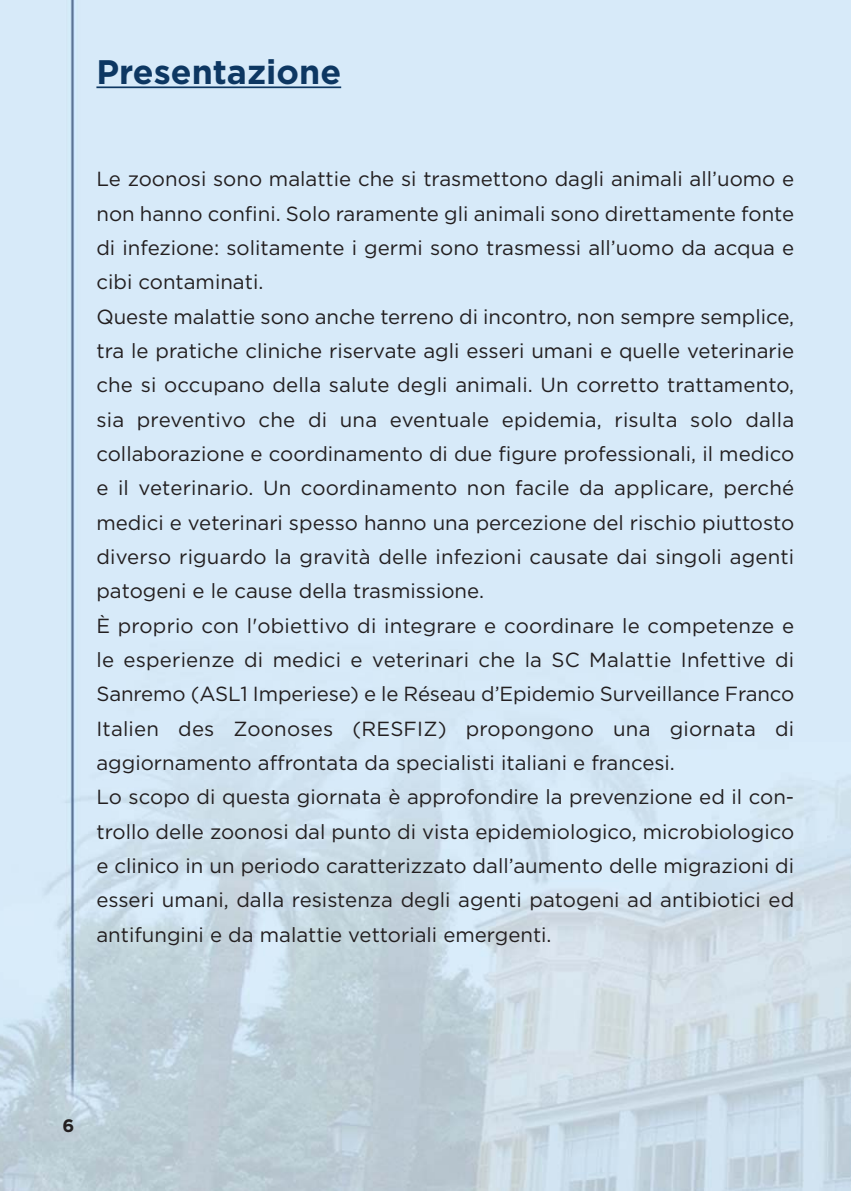
<style>
.page{position:relative;width:851px;height:1191px;background:#fff}
.page>*{position:absolute;margin:0;border:0;box-sizing:border-box;transform-origin:0 0}
.t1{font:700 34px "Gotham";color:#0d3762}
.t2{font:20.4px/34.4px "Gotham";color:#231f20}
.t3{font:700 18px "Gotham";color:#231f20}
</style>
<div class="page">
<img style="left:0;top:0;width:850px;height:1191px">
<hr style="left:96px;top:86px;width:245px;height:2px;background:#0d3762">
<h1 class="t1" style="left:96px;top:59px;width:246px">Presentazione</h1>
<p class="t2" style="left:96px;top:163px;width:699px">Le zoonosi sono malattie che si trasmettono dagli animali all’uomo e non hanno confini. Solo raramente gli animali sono direttamente fonte di infezione: solitamente i germi sono trasmessi all’uomo da acqua e cibi contaminati.<br>Queste malattie sono anche terreno di incontro, non sempre semplice, tra le pratiche cliniche riservate agli esseri umani e quelle veterinarie che si occupano della salute degli animali. Un corretto trattamento, sia preventivo che di una eventuale epidemia, risulta solo dalla collaborazione e coordinamento di due figure professionali, il medico e il veterinario. Un coordinamento non facile da applicare, perché medici e veterinari spesso hanno una percezione del rischio piuttosto diverso riguardo la gravità delle infezioni causate dai singoli agenti patogeni e le cause della trasmissione.<br>È proprio con l'obiettivo di integrare e coordinare le competenze e le esperienze di medici e veterinari che la SC Malattie Infettive di Sanremo (ASL1 Imperiese) e le Réseau d’Epidemio Surveillance Franco Italien des Zoonoses (RESFIZ) propongono una giornata di aggiornamento affrontata da specialisti italiani e francesi.<br>Lo scopo di questa giornata è approfondire la prevenzione ed il con&shy;trollo delle zoonosi dal punto di vista epidemiologico, microbiologico e clinico in un periodo caratterizzato dall’aumento delle migrazioni di esseri umani, dalla resistenza degli agenti patogeni ad antibiotici ed antifungini e da malattie vettoriali emergenti.</p>
<p class="t3" style="left:62px;top:1118px;width:13px">6</p>
</div>
